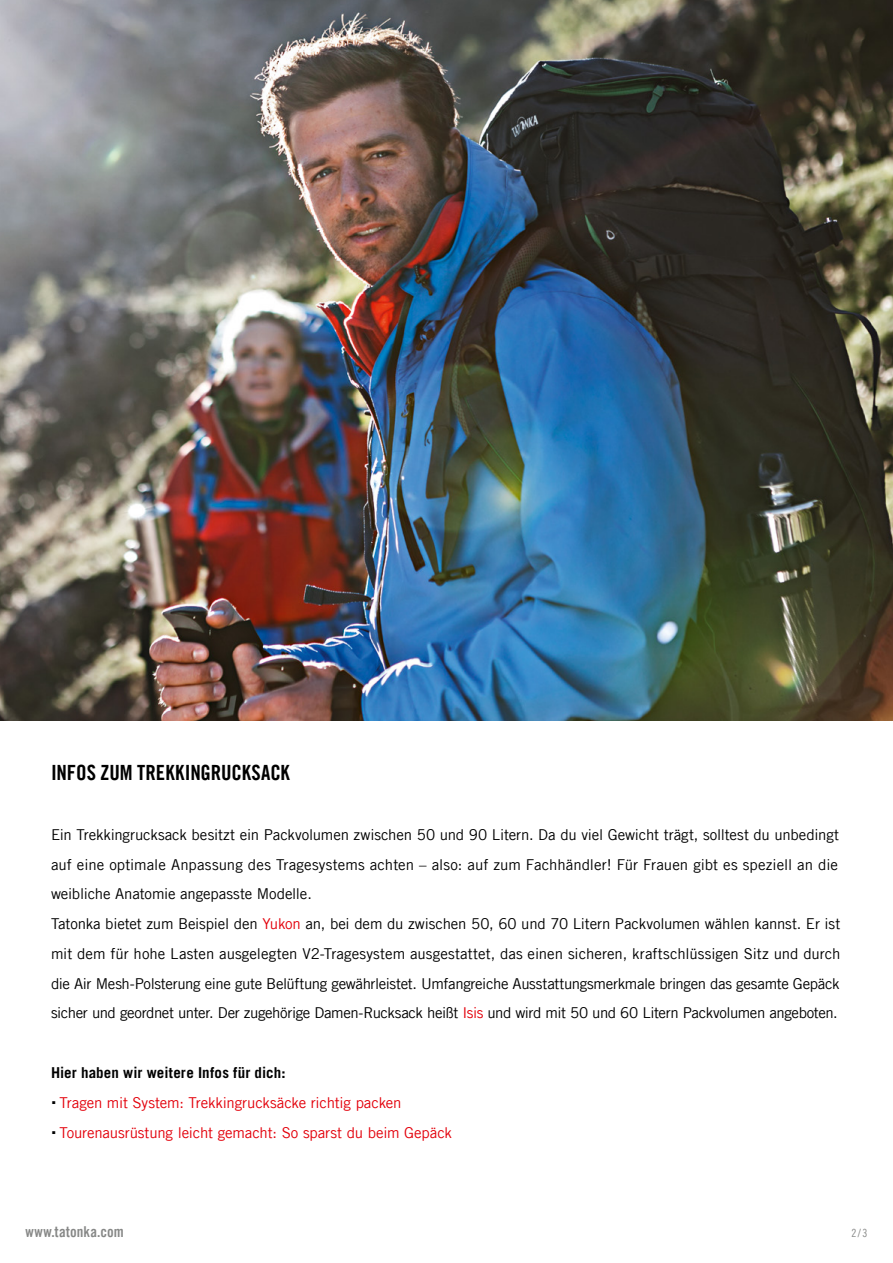
<style>
.page{position:relative;width:893px;height:1263px;background:#fff}
.page>*{position:absolute;margin:0;border:0;box-sizing:border-box;transform-origin:0 0}
.t1{font:21px "Trade Gothic LT Com Bd Cn 20";letter-spacing:-.005em;color:#000}
.t2{font:15px/29.7px "Trade Gothic LT Com";letter-spacing:-.01em;color:#000}
.t3{font:15px/29.7px "Trade Gothic LT Com";letter-spacing:-.01em;color:#e3000b}
.t4{font:700 15px "Trade Gothic LT Com";letter-spacing:.005em;color:#000}
.t5{font:15px "Trade Gothic LT Com Bd Cn 20";letter-spacing:.01em;color:#868786}
.t6{font:11.25px "Trade Gothic LT Com Cn 18";color:#868786}
.s1{color:#e3000b}
</style>
<div class="page">
<img style="left:0;top:0;width:893px;height:721px">
<h1 class="t1" style="left:51px;top:760px;width:240px">INFOS ZUM TREKKINGRUCKSACK</h1>
<p class="t2" style="left:51px;top:819px;width:791px">Ein Trekkingrucksack besitzt ein Packvolumen zwischen 50 und 90 Litern. Da du viel Gewicht trägt, solltest du unbedingt auf eine optimale Anpassung des Tragesystems achten – also: auf zum Fachhändler! Für Frauen gibt es speziell an die weibliche Anatomie angepasste Modelle.<br>Tatonka bietet zum Beispiel den <span class="s1">Yukon</span> an, bei dem du zwischen 50, 60 und 70 Litern Packvolumen wählen kannst. Er ist mit dem für hohe Lasten ausgelegten V2-Tragesystem ausgestattet, das einen sicheren, kraftschlüssigen Sitz und durch die Air Mesh-Polsterung eine gute Belüftung gewährleistet. Umfangreiche Ausstattungsmerkmale bringen das gesamte Gepäck sicher und geordnet unter. Der zugehörige Damen-Rucksack heißt <span class="s1">Isis</span> und wird mit 50 und 60 Litern Packvolumen angeboten.</p>
<p class="t4" style="left:51px;top:1063px;width:236px">Hier haben wir weitere Infos für dich:</p>
<p class="t3" style="left:60px;top:1087px;width:394px">Tragen mit System: Trekkingrucksäcke richtig packen<br>Tourenausrüstung leicht gemacht: So sparst du beim Gepäck</p>
<p class="t5" style="left:26px;top:1223px;width:100px">www.tatonka.com</p>
<p class="t6" style="left:851px;top:1227px;width:17px">2/3</p>
</div>
